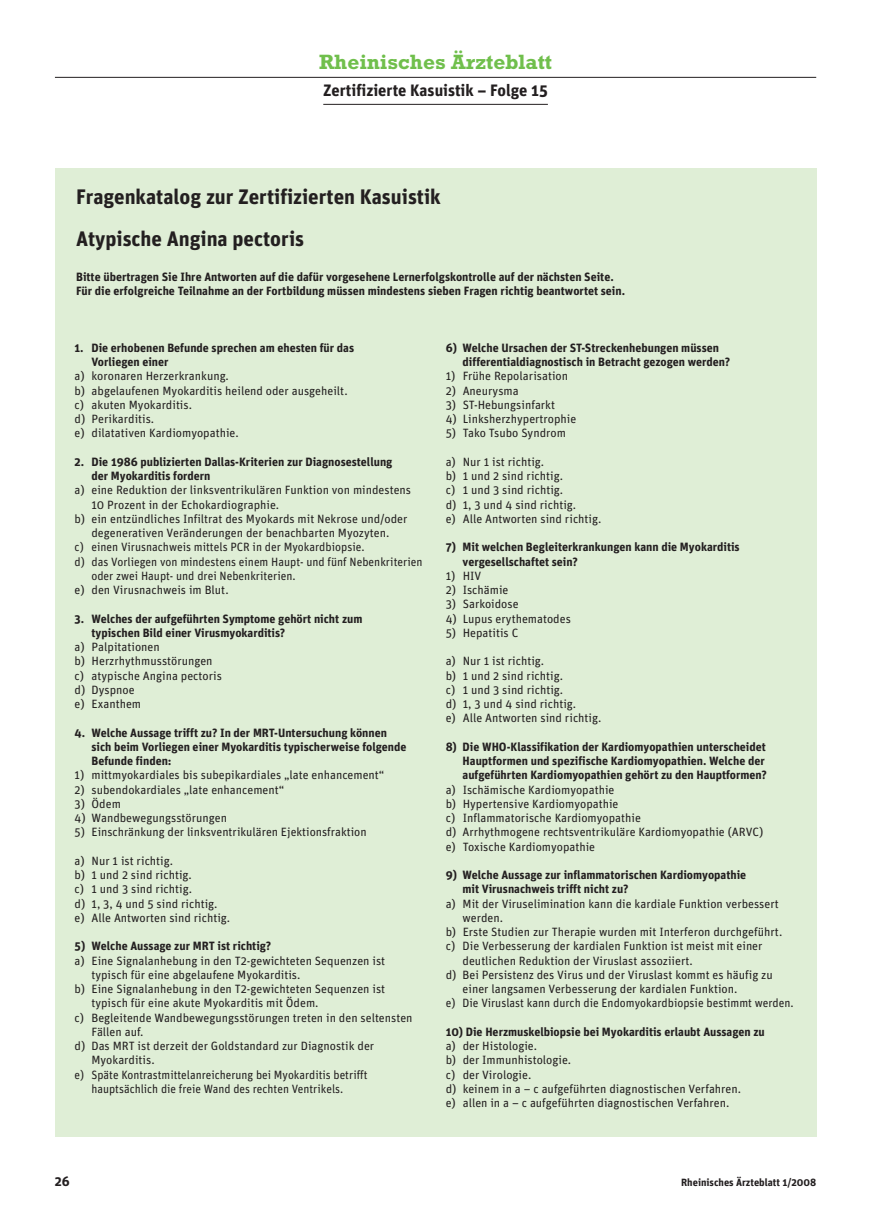
<style>
.page{position:relative;width:871px;height:1232px;background:#fff}
.page>*{position:absolute;margin:0;border:0;box-sizing:border-box;transform-origin:0 0}
.t1{font:700 21px/42px "Unit";color:#231f20}
.t2{font:700 21px "Rockwell";color:#70bf4c}
.t3{font:700 16.5px "Unit";color:#231f20}
.t4{font:700 13.5px "Unit";color:#231f20}
.t5{font:12px/14.2px "Unit";color:#231f20}
.t6{font:700 12px/14.2px "Unit";color:#231f20}
.t7{font:12px "Unit";color:#231f20;scale:.96 1}
.t8{font:12px "Unit";color:#231f20;scale:.95 1}
.t9{font:700 10.5px "Unit";color:#231f20}
</style>
<div class="page">
<div style="left:55px;top:168px;width:761px;height:969px;background:#dfeed6"></div>
<hr style="left:55px;top:77px;width:761px;height:1px;background:#231f20">
<hr style="left:323px;top:104px;width:225px;height:1px;background:#231f20">
<h1 class="t2" style="left:319px;top:54px;width:235px">Rheinisches Ärzteblatt</h1>
<h2 class="t3" style="left:323px;top:84px;width:226px">Zertifizierte Kasuistik – Folge 15</h2>
<h1 class="t1" style="left:76px;top:178px;width:366px">Fragenkatalog zur Zertifizierten Kasuistik<br>Atypische Angina pectoris</h1>
<p class="t6" style="left:76px;top:271px;width:550px;line-height:13.5px">Bitte übertragen Sie Ihre Antworten auf die dafür vorgesehene Lernerfolgskontrolle auf der nächsten Seite.<br>Für die erfolgreiche Teilnahme an der Fortbildung müssen mindestens sieben Fragen richtig beantwortet sein.</p>
<p class="t6" style="left:91px;top:341px;width:264px;text-indent:-17px">1. Die erhobenen Befunde sprechen am ehesten für das<br>Vorliegen einer</p>
<p class="t5" style="left:75px;top:370px;width:275px">a) koronaren Herzerkrankung.<br>b) abgelaufenen Myokarditis heilend oder ausgeheilt. c) akuten Myokarditis.<br>d) Perikarditis.<br>e) dilatativen Kardiomyopathie.</p>
<p class="t6" style="left:91px;top:455px;width:302px;text-indent:-17px">2. Die 1986 publizierten Dallas-Kriterien zur Diagnosestellung der Myokarditis fordern</p>
<p class="t5" style="left:75px;top:484px;width:338px">a) eine Reduktion der linksventrikulären Funktion von mindestens</p>
<p class="t5" style="left:91px;top:498px;width:189px">10 Prozent in der Echokardiographie.</p>
<p class="t5" style="left:75px;top:512px;width:334px">b) ein entzündliches Infiltrat des Myokards mit Nekrose und/oder</p>
<p class="t5" style="left:91px;top:527px;width:299px">degenerativen Veränderungen der benachbarten Myozyten.</p>
<p class="t7" style="left:75px;top:543px;width:303px">c) einen Virusnachweis mittels PCR in der Myokardbiopsie.</p>
<p class="t7" style="left:75px;top:557px;width:364px">d) das Vorliegen von mindestens einem Haupt- und fünf Nebenkriterien</p>
<p class="t7" style="left:91px;top:571px;width:214px">oder zwei Haupt- und drei Nebenkriterien.</p>
<p class="t5" style="left:75px;top:584px;width:156px">e) den Virusnachweis im Blut.</p>
<p class="t6" style="left:91px;top:612px;width:272px;text-indent:-17px">3. Welches der aufgeführten Symptome gehört nicht zum typischen Bild einer Virusmyokarditis?</p>
<p class="t5" style="left:75px;top:641px;width:149px">a) Palpitationen<br>b) Herzrhythmusstörungen c) atypische Angina pectoris d) Dyspnoe<br>e) Exanthem</p>
<p class="t6" style="left:91px;top:726px;width:317px;text-indent:-17px">4. Welche Aussage trifft zu? In der MRT-Untersuchung können sich beim Vorliegen einer Myokarditis typischerweise folgende<br>Befunde finden:</p>
<p class="t5" style="left:75px;top:769px;width:311px">1) mittmyokardiales bis subepikardiales „late enhancement“</p>
<p class="t5" style="left:75px;top:783px;width:211px">2) subendokardiales „late enhancement“</p>
<p class="t5" style="left:75px;top:797px;width:48px">3) Ödem</p>
<p class="t5" style="left:75px;top:812px;width:154px">4) Wandbewegungsstörungen</p>
<p class="t5" style="left:75px;top:826px;width:293px">5) Einschränkung der linksventrikulären Ejektionsfraktion</p>
<p class="t5" style="left:75px;top:854px;width:157px">a) Nur 1 ist richtig.<br>b) 1 und 2 sind richtig.<br>c) 1 und 3 sind richtig.<br>d) 1, 3, 4 und 5 sind richtig. e) Alle Antworten sind richtig.</p>
<p class="t6" style="left:75px;top:940px;width:198px">5) Welche Aussage zur MRT ist richtig?</p>
<p class="t5" style="left:75px;top:954px;width:312px">a) Eine Signalanhebung in den T2-gewichteten Sequenzen ist</p>
<p class="t5" style="left:91px;top:968px;width:210px">typisch für eine abgelaufene Myokarditis.</p>
<p class="t5" style="left:75px;top:983px;width:312px">b) Eine Signalanhebung in den T2-gewichteten Sequenzen ist</p>
<p class="t5" style="left:91px;top:997px;width:229px">typisch für eine akute Myokarditis mit Ödem.</p>
<p class="t5" style="left:75px;top:1011px;width:339px">c) Begleitende Wandbewegungsstörungen treten in den seltensten</p>
<p class="t5" style="left:91px;top:1025px;width:53px">Fällen auf.</p>
<p class="t5" style="left:75px;top:1040px;width:301px">d) Das MRT ist derzeit der Goldstandard zur Diagnostik der</p>
<p class="t5" style="left:91px;top:1054px;width:65px">Myokarditis.</p>
<p class="t8" style="left:75px;top:1070px;width:310px">e) Späte Kontrastmittelanreicherung bei Myokarditis betrifft</p>
<p class="t8" style="left:91px;top:1084px;width:266px">hauptsächlich die freie Wand des rechten Ventrikels.</p>
<p class="t6" style="left:462px;top:341px;width:269px;text-indent:-17px">6) Welche Ursachen der ST-Streckenhebungen müssen differentialdiagnostisch in Betracht gezogen werden?</p>
<p class="t5" style="left:446px;top:370px;width:124px">1) Frühe Repolarisation</p>
<p class="t5" style="left:446px;top:384px;width:74px">2) Aneurysma</p>
<p class="t5" style="left:446px;top:398px;width:111px">3) ST-Hebungsinfarkt</p>
<p class="t5" style="left:446px;top:413px;width:132px">4) Linksherzhypertrophie</p>
<p class="t5" style="left:446px;top:427px;width:122px">5) Tako Tsubo Syndrom</p>
<p class="t5" style="left:446px;top:455px;width:157px">a) Nur 1 ist richtig.<br>b) 1 und 2 sind richtig.<br>c) 1 und 3 sind richtig.<br>d) 1, 3 und 4 sind richtig.<br>e) Alle Antworten sind richtig.</p>
<p class="t6" style="left:462px;top:541px;width:279px;text-indent:-17px">7) Mit welchen Begleiterkrankungen kann die Myokarditis vergesellschaftet sein?</p>
<p class="t5" style="left:446px;top:569px;width:37px">1) HIV</p>
<p class="t5" style="left:446px;top:584px;width:64px">2) Ischämie</p>
<p class="t5" style="left:446px;top:598px;width:74px">3) Sarkoidose</p>
<p class="t5" style="left:446px;top:612px;width:127px">4) Lupus erythematodes</p>
<p class="t5" style="left:446px;top:626px;width:74px">5) Hepatitis C</p>
<p class="t5" style="left:446px;top:655px;width:157px">a) Nur 1 ist richtig.<br>b) 1 und 2 sind richtig.<br>c) 1 und 3 sind richtig.<br>d) 1, 3 und 4 sind richtig.<br>e) Alle Antworten sind richtig.</p>
<p class="t6" style="left:462px;top:740px;width:306px;text-indent:-17px">8) Die WHO-Klassifikation der Kardiomyopathien unterscheidet<br>Hauptformen und spezifische Kardiomyopathien. Welche der aufgeführten Kardiomyopathien gehört zu den Hauptformen?</p>
<p class="t5" style="left:446px;top:783px;width:319px">a) Ischämische Kardiomyopathie<br>b) Hypertensive Kardiomyopathie<br>c) Inflammatorische Kardiomyopathie<br>d) Arrhythmogene rechtsventrikuläre Kardiomyopathie (ARVC) e) Toxische Kardiomyopathie</p>
<p class="t6" style="left:462px;top:869px;width:285px;text-indent:-17px">9) Welche Aussage zur inflammatorischen Kardiomyopathie mit Virusnachweis trifft nicht zu?</p>
<p class="t5" style="left:446px;top:897px;width:335px">a) Mit der Viruselimination kann die kardiale Funktion verbessert</p>
<p class="t5" style="left:462px;top:911px;width:42px">werden.</p>
<p class="t5" style="left:446px;top:926px;width:338px">b) Erste Studien zur Therapie wurden mit Interferon durchgeführt.</p>
<p class="t5" style="left:446px;top:940px;width:318px">c) Die Verbesserung der kardialen Funktion ist meist mit einer</p>
<p class="t5" style="left:462px;top:954px;width:232px">deutlichen Reduktion der Viruslast assoziiert.</p>
<p class="t5" style="left:446px;top:968px;width:329px">d) Bei Persistenz des Virus und der Viruslast kommt es häufig zu</p>
<p class="t5" style="left:462px;top:983px;width:276px">einer langsamen Verbesserung der kardialen Funktion.</p>
<p class="t7" style="left:446px;top:999px;width:364px">e) Die Viruslast kann durch die Endomyokardbiopsie bestimmt werden.</p>
<p class="t6" style="left:446px;top:1025px;width:321px">10) Die Herzmuskelbiopsie bei Myokarditis erlaubt Aussagen zu</p>
<p class="t5" style="left:446px;top:1040px;width:297px">a) der Histologie.<br>b) der Immunhistologie.<br>c) der Virologie.<br>d) keinem in a – c aufgeführten diagnostischen Verfahren. e) allen in a – c aufgeführten diagnostischen Verfahren.</p>
<p class="t4" style="left:55px;top:1176px;width:16px">26</p>
<p class="t9" style="left:681px;top:1178px;width:137px">Rheinisches Ärzteblatt 1/2008</p>
</div>
